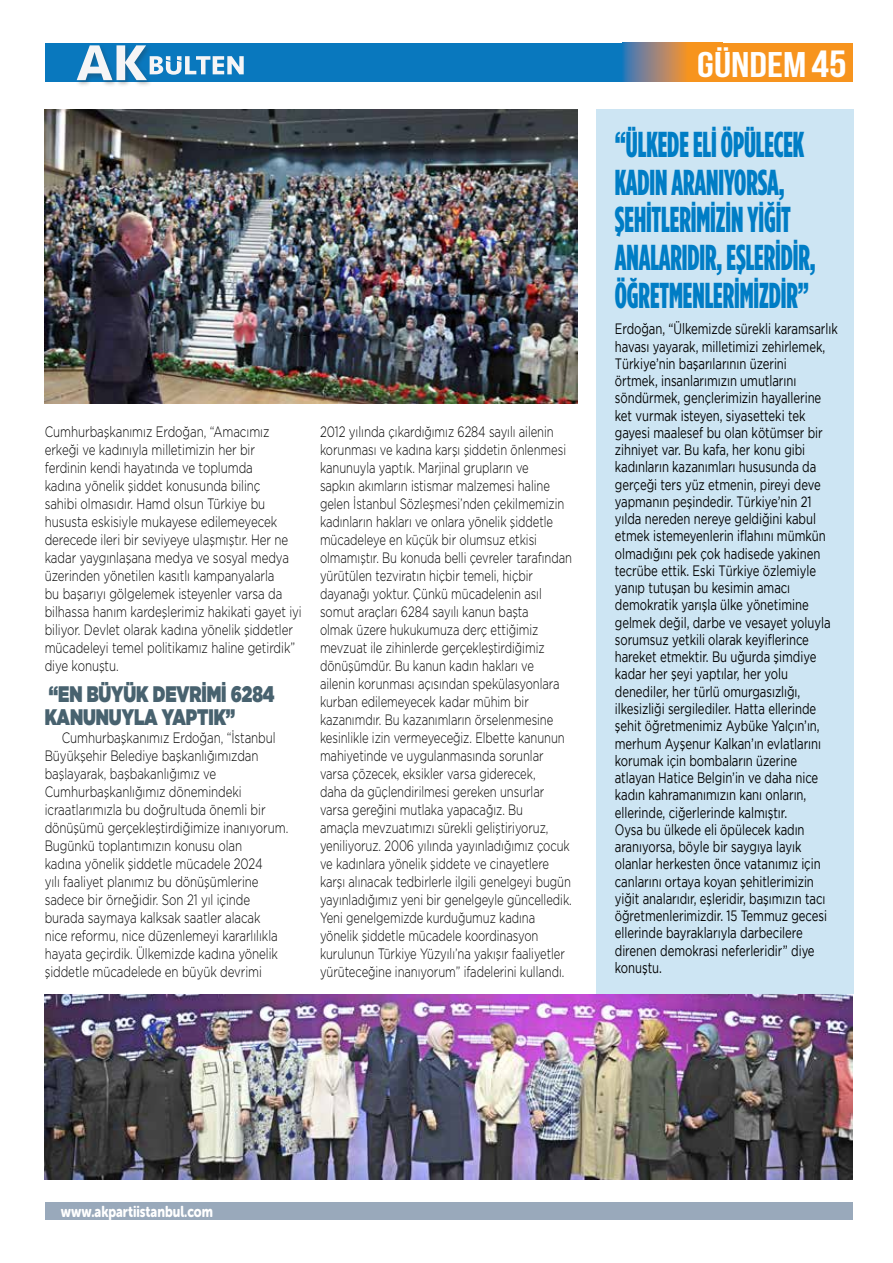
<style>
.page{position:relative;width:893px;height:1263px;background:#fff}
.page>*{position:absolute;margin:0;border:0;box-sizing:border-box;transform-origin:0 0}
.t1{font:900 36px/37.5px "Gotham Cond";letter-spacing:-.005em;color:#007dc5;scale:.76 1}
.t2{font:700 35.7px "Bebas Neue";color:#fff;scale:1.21 1}
.t3{font:900 22.5px/22.5px "Gotham";letter-spacing:-.005em;color:#48626f;scale:.75 1}
.t4{font:15.6px "Museo Sans Rounded 900";color:#fff;scale:.8 1}
.t5{font:300 15px/18px "Gotham";letter-spacing:-.005em;color:#000;scale:.77 1}
.t6{font:15px/17.2px "Gotham";letter-spacing:-.005em;color:#000;scale:.76 1}
.s1{font-size:37.95px}
</style>
<div class="page">
<div style="left:45px;top:1203px;width:808px;height:17px;background:#99a9bb"></div>
<div style="left:45px;top:43px;width:807px;height:39px;background:#0978be"></div>
<div style="left:688px;top:43px;width:164px;height:39px;background:#f7941e"></div>
<svg style="left:623px;top:43px;width:65px;height:39px;background:#998477"></svg>
<img style="left:76px;top:79px;width:74px;height:6px">
<svg style="left:77px;top:45px;width:167px;height:35px"></svg>
<img style="left:45px;top:109px;width:532px;height:295px">
<img style="left:45px;top:994px;width:808px;height:185px">
<div style="left:596px;top:109px;width:258px;height:885px;background:#cde5f3"></div>
<p class="t5" style="left:45px;top:422px;width:335px">Cumhurbaşkanımız Erdoğan, “Amacımız erkeği ve kadınıyla milletimizin her bir<br>ferdinin kendi hayatında ve toplumda<br>kadına yönelik şiddet konusunda bilinç<br>sahibi olmasıdır. Hamd olsun Türkiye bu hususta eskisiyle mukayese edilemeyecek derecede ileri bir seviyeye ulaşmıştır. Her ne kadar yaygınlaşana medya ve sosyal medya üzerinden yönetilen kasıtlı kampanyalarla<br>bu başarıyı gölgelemek isteyenler varsa da bilhassa hanım kardeşlerimiz hakikati gayet iyi biliyor. Devlet olarak kadına yönelik şiddetler mücadeleyi temel politikamız haline getirdik” diye konuştu.</p>
<h3 class="t3" style="left:45px;top:683px;width:308px">“EN BÜYÜK DEVRİMİ 6284<br>KANUNUYLA YAPTIK”</h3>
<p class="t5" style="left:45px;top:728px;width:318px;text-indent:17px">Cumhurbaşkanımız Erdoğan, “İstanbul Büyükşehir Belediye başkanlığımızdan başlayarak, başbakanlığımız ve Cumhurbaşkanlığımız dönemindeki icraatlarımızla bu doğrultuda önemli bir dönüşümü gerçekleştirdiğimize inanıyorum.<br>Bugünkü toplantımızın konusu olan<br>kadına yönelik şiddetle mücadele 2024<br>yılı faaliyet planımız bu dönüşümlerine sadece bir örneğidir. Son 21 yıl içinde burada saymaya kalksak saatler alacak<br>nice reformu, nice düzenlemeyi kararlılıkla hayata geçirdik. Ülkemizde kadına yönelik şiddetle mücadelede en büyük devrimi</p>
<p class="t5" style="left:320px;top:422px;width:329px">2012 yılında çıkardığımız 6284 sayılı ailenin korunması ve kadına karşı şiddetin önlenmesi kanunuyla yaptık. Marjinal grupların ve<br>sapkın akımların istismar malzemesi haline gelen İstanbul Sözleşmesi’nden çekilmemizin kadınların hakları ve onlara yönelik şiddetle mücadeleye en küçük bir olumsuz etkisi olmamıştır. Bu konuda belli çevreler tarafından yürütülen tezviratın hiçbir temeli, hiçbir dayanağı yoktur. Çünkü mücadelenin asıl somut araçları 6284 sayılı kanun başta<br>olmak üzere hukukumuza derç ettiğimiz mevzuat ile zihinlerde gerçekleştirdiğimiz dönüşümdür. Bu kanun kadın hakları ve ailenin korunması açısından spekülasyonlara kurban edilemeyecek kadar mühim bir kazanımdır. Bu kazanımların örselenmesine kesinlikle izin vermeyeceğiz. Elbette kanunun mahiyetinde ve uygulanmasında sorunlar varsa çözecek, eksikler varsa giderecek,<br>daha da güçlendirilmesi gereken unsurlar varsa gereğini mutlaka yapacağız. Bu<br>amaçla mevzuatımızı sürekli geliştiriyoruz, yeniliyoruz. 2006 yılında yayınladığımız çocuk ve kadınlara yönelik şiddete ve cinayetlere karşı alınacak tedbirlerle ilgili genelgeyi bugün yayınladığımız yeni bir genelgeyle güncelledik.<br>Yeni genelgemizde kurduğumuz kadına yönelik şiddetle mücadele koordinasyon kurulunun Türkiye Yüzyılı’na yakışır faaliyetler yürüteceğine inanıyorum” ifadelerini kullandı.</p>
<h2 class="t2" style="left:697px;top:45px;width:125px">GÜNDEM<span class="s1">45</span></h2>
<h1 class="t1" style="left:615px;top:126px;width:266px">“ÜLKEDE ELİ ÖPÜLECEK<br>KADIN ARANIYORSA,<br>ŞEHİTLERİMİZİN YİĞİT<br>ANALARIDIR, EŞLERİDİR,<br>ÖĞRETMENLERİMİZDİR”</h1>
<p class="t6" style="left:615px;top:320px;width:295px">Erdoğan, “Ülkemizde sürekli karamsarlık havası yayarak, milletimizi zehirlemek, Türkiye’nin başarılarının üzerini<br>örtmek, insanlarımızın umutlarını söndürmek, gençlerimizin hayallerine ket vurmak isteyen, siyasetteki tek gayesi maalesef bu olan kötümser bir zihniyet var. Bu kafa, her konu gibi kadınların kazanımları hususunda da gerçeği ters yüz etmenin, pireyi deve yapmanın peşindedir. Türkiye’nin 21 yılda nereden nereye geldiğini kabul etmek istemeyenlerin iflahını mümkün olmadığını pek çok hadisede yakinen tecrübe ettik. Eski Türkiye özlemiyle yanıp tutuşan bu kesimin amacı demokratik yarışla ülke yönetimine gelmek değil, darbe ve vesayet yoluyla sorumsuz yetkili olarak keyiflerince hareket etmektir. Bu uğurda şimdiye kadar her şeyi yaptılar, her yolu denediler, her türlü omurgasızlığı, ilkesizliği sergilediler. Hatta ellerinde şehit öğretmenimiz Aybüke Yalçın’ın, merhum Ayşenur Kalkan’ın evlatlarını korumak için bombaların üzerine atlayan Hatice Belgin’in ve daha nice kadın kahramanımızın kanı onların, ellerinde, ciğerlerinde kalmıştır.<br>Oysa bu ülkede eli öpülecek kadın aranıyorsa, böyle bir saygıya layık olanlar herkesten önce vatanımız için canlarını ortaya koyan şehitlerimizin yiğit analarıdır, eşleridir, başımızın tacı öğretmenlerimizdir. 15 Temmuz gecesi ellerinde bayraklarıyla darbecilere direnen demokrasi neferleridir” diye konuştu.</p>
<p class="t4" style="left:61px;top:1202px;width:192px">www.akpartiistanbul.com</p>
</div>
